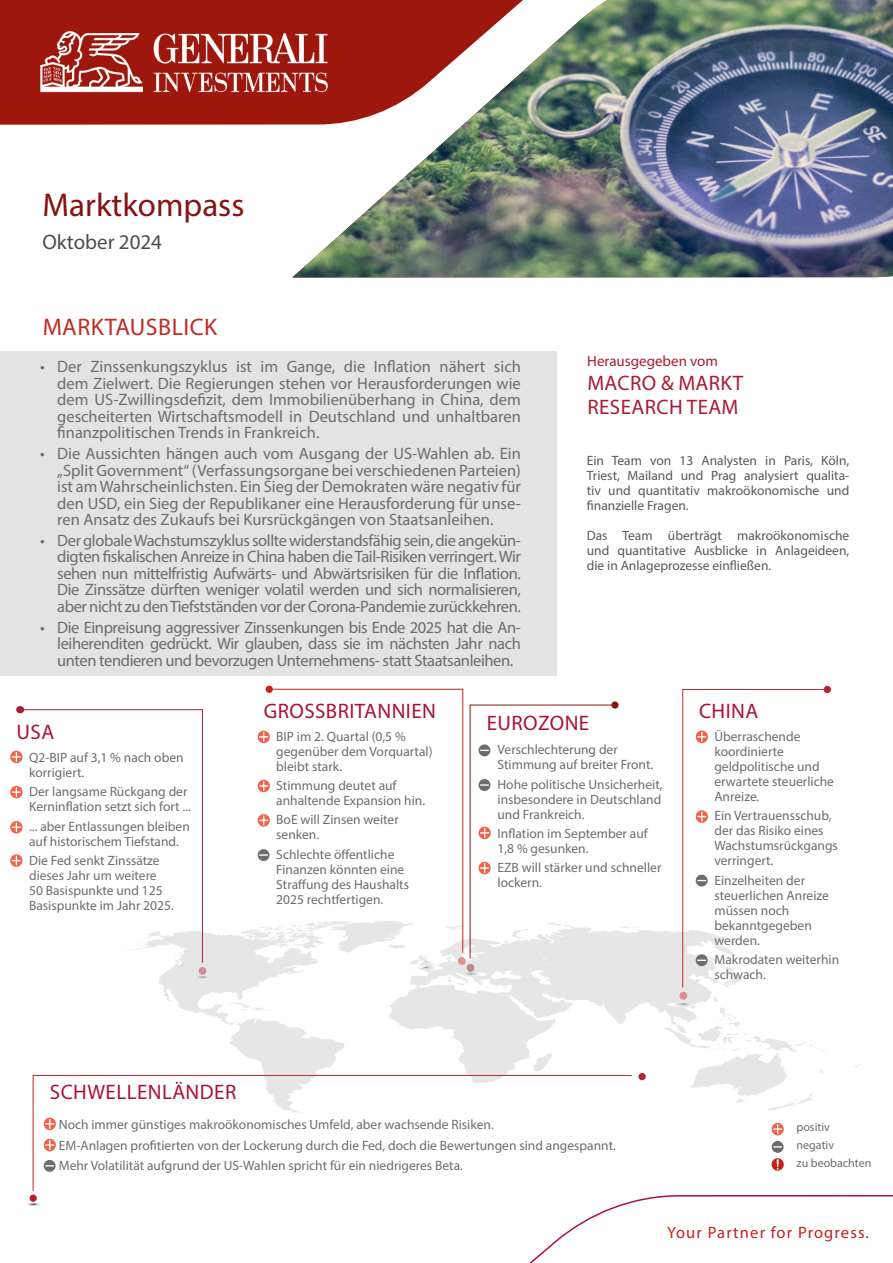
<style>
.page{position:relative;width:893px;height:1263px;background:#fff}
.page>*{position:absolute;margin:0;border:0;box-sizing:border-box;transform-origin:0 0}
.t1{font:33px "Myriad Pro";color:#851312}
.t2{font:24px "Myriad Pro";letter-spacing:.02em;color:#bf2c26}
.t3{font:21px "Myriad Pro";letter-spacing:.02em;color:#a81437}
.t4{font:21px "Myriad Pro";letter-spacing:.02em;color:#a81c33}
.t5{font:21px "Myriad Pro";color:#4c4d4d}
.t6{font:16.5px/16.5px "Myriad Pro";letter-spacing:-.02em;color:#6c6d70;text-align:justify}
.t7{font:16.5px "Myriad Pro";letter-spacing:.07em;color:#c5221a}
.t8{font:15px "Myriad Pro";color:#a81c33}
.t9{font:13.5px/15px "Myriad Pro";color:#6c6d70}
.t10{font:13.5px/15px "Myriad Pro";color:#59595c;text-align:justify}
.t11{font:12px "Myriad Pro";color:#6c6d70}
</style>
<div class="page">
<div style="left:824px;top:686px;width:7px;height:7px;background:#be1f2e;border-radius:50%"></div>
<div style="left:266px;top:686px;width:7px;height:7px;background:#c5221a;border-radius:50%"></div>
<svg style="left:19px;top:709px;width:104px;height:158px"></svg>
<div style="left:16px;top:706px;width:8px;height:7px;background:#a61d38;border-radius:50%"></div>
<svg style="left:771px;top:1123px;width:13px;height:12px"></svg>
<svg style="left:773px;top:1124px;width:9px;height:10px"></svg>
<svg style="left:771px;top:1158px;width:13px;height:13px"></svg>
<svg style="left:777px;top:1159px;width:2px;height:10px"></svg>
<svg style="left:772px;top:1141px;width:12px;height:12px"></svg>
<div style="left:0;top:351px;width:556px;height:324px;background:#e3e3e3"></div>
<svg style="left:529px;top:1195px;width:364px;height:68px"></svg>
<div style="left:0;top:0;width:292px;height:125px;background:#9e170d"></div>
<img style="left:31px;top:26px;width:261px;height:72px">
<img style="left:292px;top:0;width:601px;height:277px">
<svg style="left:10px;top:751px;width:13px;height:12px"></svg>
<svg style="left:12px;top:752px;width:9px;height:10px"></svg>
<svg style="left:10px;top:821px;width:13px;height:12px"></svg>
<svg style="left:12px;top:822px;width:9px;height:10px"></svg>
<svg style="left:32px;top:1075px;width:269px;height:116px"></svg>
<div style="left:30px;top:1194px;width:7px;height:8px;background:#be1f2e;border-radius:50%"></div>
<img style="left:27px;top:1203px;width:13px;height:3px">
<svg style="left:44px;top:1117px;width:12px;height:13px"></svg>
<svg style="left:45px;top:1119px;width:9px;height:10px"></svg>
<svg style="left:10px;top:786px;width:13px;height:12px"></svg>
<svg style="left:12px;top:787px;width:9px;height:10px"></svg>
<svg style="left:10px;top:854px;width:13px;height:13px"></svg>
<svg style="left:12px;top:856px;width:9px;height:9px"></svg>
<svg style="left:123px;top:689px;width:703px;height:423px"></svg>
<svg style="left:44px;top:1139px;width:12px;height:12px"></svg>
<svg style="left:45px;top:1140px;width:9px;height:10px"></svg>
<svg style="left:44px;top:1160px;width:12px;height:12px"></svg>
<p class="t1" style="left:43px;top:185px;width:203px">Marktkompass</p>
<p class="t5" style="left:43px;top:229px;width:121px">Oktober 2024</p>
<p class="t2" style="left:43px;top:312px;width:176px">MARKTAUSBLICK</p>
<p class="t6" style="left:57px;top:358px;width:465px;text-indent:-17px">• Der Zinssenkungszyklus ist im Gange, die Inflation nähert sich dem Zielwert. Die Regierungen stehen vor Herausforderungen wie dem US-Zwillingsdefizit, dem Immobilienüberhang in China, dem gescheiterten Wirtschaftsmodell in Deutschland und unhaltbaren finanzpolitischen Trends in Frankreich.</p>
<p class="t6" style="left:57px;top:445px;width:465px;text-indent:-17px">• Die Aussichten hängen auch vom Ausgang der US-Wahlen ab. Ein „Split Government“ (Verfassungsorgane bei verschiedenen Parteien) ist am Wahrscheinlichsten. Ein Sieg der Demokraten wäre negativ für den USD, ein Sieg der Republikaner eine Herausforderung für unse&shy;ren Ansatz des Zukaufs bei Kursrückgängen von Staatsanleihen.</p>
<p class="t6" style="left:57px;top:532px;width:465px;text-indent:-17px">• Der globale Wachstumszyklus sollte widerstandsfähig sein, die angekün&shy;digten fiskalischen Anreize in China haben die Tail-Risiken verringert. Wir sehen nun mittelfristig Aufwärts- und Abwärtsrisiken für die Inflation.<br>Die Zinssätze dürften weniger volatil werden und sich normalisieren, aber nicht zu den Tiefstständen vor der Corona-Pandemie zurückkehren.</p>
<p class="t6" style="left:57px;top:619px;width:465px;text-indent:-17px">• Die Einpreisung aggressiver Zinssenkungen bis Ende 2025 hat die An&shy;leiherenditen gedrückt. Wir glauben, dass sie im nächsten Jahr nach unten tendieren und bevorzugen Unternehmens- statt Staatsanleihen.</p>
<p class="t8" style="left:587px;top:352px;width:132px">Herausgegeben vom</p>
<p class="t4" style="left:587px;top:370px;width:157px">MACRO &amp; MARKT</p>
<p class="t4" style="left:587px;top:394px;width:153px">RESEARCH TEAM</p>
<p class="t10" style="left:587px;top:452px;width:264px">Ein Team von 13 Analysten in Paris, Köln, Triest, Mailand und Prag analysiert qualita&shy;tiv und quantitativ makroökonomische und finanzielle Fragen.</p>
<p class="t10" style="left:587px;top:527px;width:264px">Das Team überträgt makroökonomische und quantitative Ausblicke in Anlageideen, die in Anlageprozesse einfließen.</p>
<p class="t3" style="left:17px;top:719px;width:39px">USA</p>
<p class="t9" style="left:29px;top:750px;width:156px">Q2-BIP auf 3,1 % nach oben korrigiert.</p>
<p class="t9" style="left:29px;top:784px;width:163px">Der langsame Rückgang der<br>Kerninflation setzt sich fort ...</p>
<p class="t9" style="left:29px;top:818px;width:162px">... aber Entlassungen bleiben auf historischem Tiefstand.</p>
<p class="t9" style="left:29px;top:853px;width:146px">Die Fed senkt Zinssätze dieses Jahr um weitere<br>50 Basispunkte und 125<br>Basispunkte im Jahr 2025.</p>
<p class="t3" style="left:264px;top:698px;width:174px">GROSSBRITANNIEN</p>
<p class="t3" style="left:699px;top:698px;width:61px">CHINA</p>
<p class="t9" style="left:276px;top:729px;width:158px">BIP im 2. Quartal (0,5 % gegenüber dem Vorquartal) bleibt stark.</p>
<p class="t9" style="left:276px;top:778px;width:150px">Stimmung deutet auf anhaltende Expansion hin.</p>
<p class="t9" style="left:276px;top:812px;width:124px">BoE will Zinsen weiter senken.</p>
<p class="t9" style="left:276px;top:846px;width:134px">Schlechte öffentliche<br>Finanzen könnten eine<br>Straffung des Haushalts<br>2025 rechtfertigen.</p>
<p class="t3" style="left:487px;top:710px;width:104px">EUROZONE</p>
<p class="t9" style="left:714px;top:729px;width:121px">Überraschende koordinierte geldpolitische und erwartete steuerliche<br>Anreize.</p>
<p class="t9" style="left:714px;top:808px;width:125px">Ein Vertrauensschub, der das Risiko eines<br>Wachstumsrückgangs verringert.</p>
<p class="t9" style="left:714px;top:872px;width:116px">Einzelheiten der steuerlichen Anreize müssen noch bekanntgegeben werden.</p>
<p class="t9" style="left:714px;top:952px;width:126px">Makrodaten weiterhin schwach.</p>
<p class="t9" style="left:497px;top:742px;width:157px">Verschlechterung der<br>Stimmung auf breiter Front.</p>
<p class="t9" style="left:497px;top:776px;width:167px;text-align:justify">Hohe politische Unsicherheit, insbesondere in Deutschland und Frankreich.</p>
<p class="t9" style="left:497px;top:826px;width:152px">Inflation im September auf<br>1,8 % gesunken.</p>
<p class="t9" style="left:497px;top:860px;width:165px">EZB will stärker und schneller lockern.</p>
<p class="t3" style="left:50px;top:1078px;width:188px">SCHWELLENLÄNDER</p>
<p class="t9" style="left:59px;top:1117px;width:437px">Noch immer günstiges makroökonomisches Umfeld, aber wachsende Risiken.</p>
<p class="t9" style="left:59px;top:1137px;width:559px">EM-Anlagen profitierten von der Lockerung durch die Fed, doch die Bewertungen sind angespannt.</p>
<p class="t9" style="left:59px;top:1158px;width:406px">Mehr Volatilität aufgrund der US-Wahlen spricht für ein niedrigeres Beta.</p>
<p class="t11" style="left:796px;top:1120px;width:35px">positiv</p>
<p class="t11" style="left:796px;top:1137px;width:39px">negativ</p>
<p class="t11" style="left:796px;top:1155px;width:76px">zu beobachten</p>
<p class="t7" style="left:667px;top:1222px;width:203px">Your Partner for Progress.</p>
</div>
